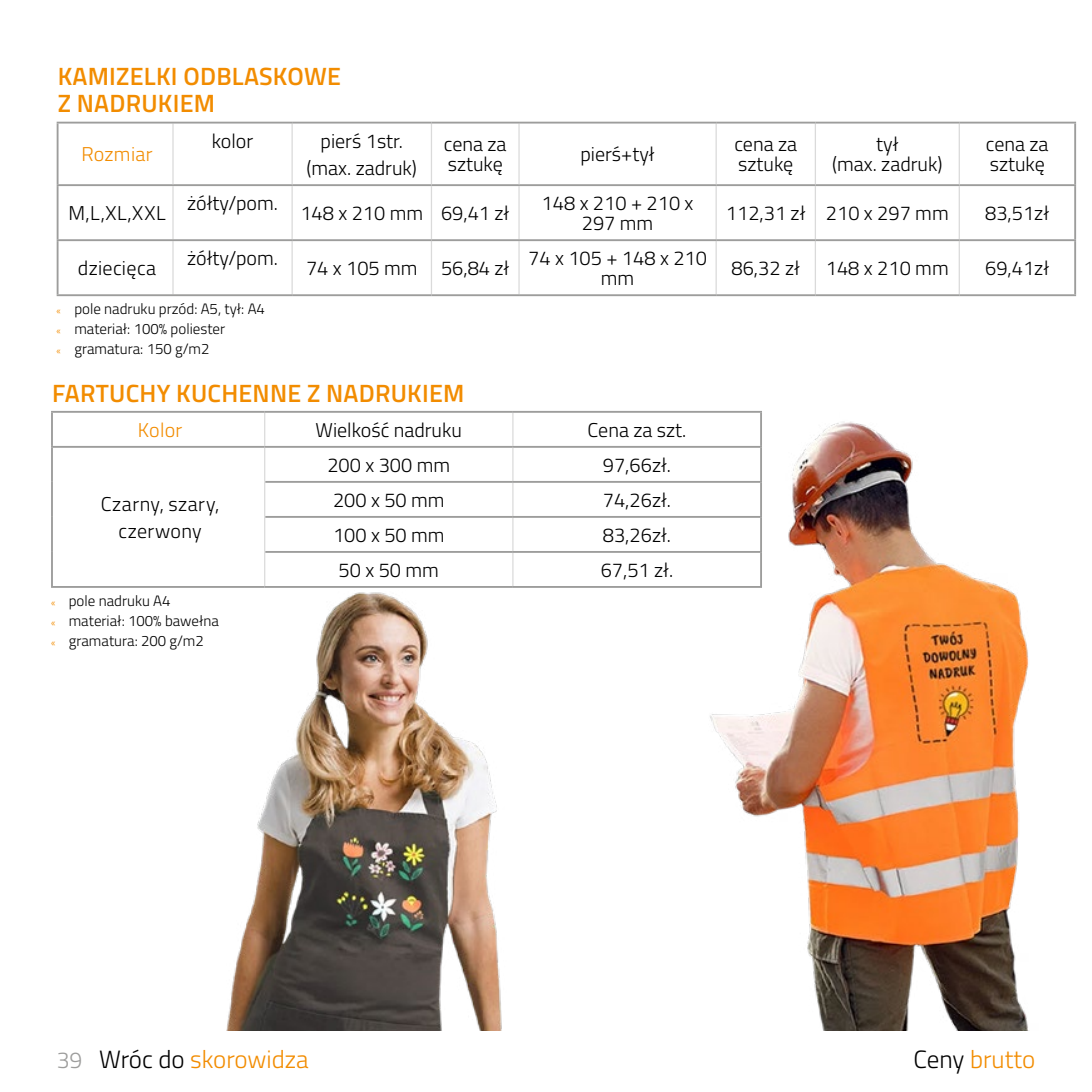
<style>
.page{position:relative;width:1092px;height:1092px;background:#fff}
.page>*{position:absolute;margin:0;border:0;box-sizing:border-box;transform-origin:0 0}
.t1{font:600 25px/27.5px "Titillium";letter-spacing:.01em;color:#f28c00}
.t2{font:300 25px "Titillium";color:#f28c00}
.t3{font:300 20px/20px "Titillium";color:#000;text-align:center}
.t4{font:300 20px/27.5px "Titillium";letter-spacing:.025em;color:#000;text-align:center}
.t5{font:300 20px "Titillium";letter-spacing:.015em;color:#f28c00}
.t6{font:300 15px/20px "Titillium";color:#000}
.s1{font-family:"Myriad Pro";font-weight:400;font-size:10px;color:#f28c00}
.s2{font-size:23px;color:#9d9d9c}
.s3{color:#000}
</style>
<div class="page">
<hr style="left:51px;top:413px;width:2px;height:33px;background:#9d9d9c">
<hr style="left:51px;top:446px;width:214px;height:2px;background:#9d9d9c">
<hr style="left:51px;top:448px;width:2px;height:34px;background:#9d9d9c">
<hr style="left:265px;top:446px;width:248px;height:2px;background:#9d9d9c">
<hr style="left:513px;top:446px;width:249px;height:2px;background:#9d9d9c">
<hr style="left:51px;top:482px;width:2px;height:35px;background:#9d9d9c">
<hr style="left:51px;top:517px;width:2px;height:35px;background:#9d9d9c">
<hr style="left:51px;top:552px;width:2px;height:34px;background:#9d9d9c">
<hr style="left:264px;top:413px;width:1px;height:33px;background:#dadada">
<hr style="left:512px;top:413px;width:1px;height:33px;background:#dadada">
<hr style="left:264px;top:448px;width:1px;height:34px;background:#dadada">
<hr style="left:512px;top:448px;width:1px;height:33px;background:#dadada">
<hr style="left:264px;top:482px;width:1px;height:35px;background:#dadada">
<hr style="left:512px;top:483px;width:1px;height:33px;background:#dadada">
<hr style="left:264px;top:517px;width:1px;height:35px;background:#dadada">
<hr style="left:512px;top:518px;width:1px;height:33px;background:#dadada">
<hr style="left:512px;top:553px;width:1px;height:33px;background:#dadada">
<hr style="left:51px;top:411px;width:214px;height:2px;background:#9d9d9c">
<hr style="left:265px;top:411px;width:248px;height:2px;background:#9d9d9c">
<hr style="left:513px;top:411px;width:249px;height:2px;background:#9d9d9c">
<hr style="left:265px;top:481px;width:248px;height:2px;background:#9d9d9c">
<hr style="left:513px;top:481px;width:249px;height:2px;background:#9d9d9c">
<hr style="left:265px;top:516px;width:248px;height:2px;background:#9d9d9c">
<hr style="left:513px;top:516px;width:249px;height:2px;background:#9d9d9c">
<hr style="left:265px;top:551px;width:248px;height:2px;background:#9d9d9c">
<hr style="left:513px;top:551px;width:249px;height:2px;background:#9d9d9c">
<hr style="left:51px;top:586px;width:214px;height:2px;background:#9d9d9c">
<hr style="left:265px;top:586px;width:248px;height:2px;background:#9d9d9c">
<hr style="left:513px;top:586px;width:249px;height:2px;background:#9d9d9c">
<hr style="left:57px;top:123px;width:1px;height:61px;background:#9d9d9c">
<hr style="left:1074px;top:123px;width:1px;height:61px;background:#9d9d9c">
<hr style="left:57px;top:184px;width:116px;height:2px;background:#9d9d9c">
<hr style="left:57px;top:186px;width:1px;height:53px;background:#9d9d9c">
<hr style="left:173px;top:184px;width:119px;height:2px;background:#9d9d9c">
<hr style="left:292px;top:184px;width:139px;height:2px;background:#9d9d9c">
<hr style="left:431px;top:184px;width:88px;height:2px;background:#9d9d9c">
<hr style="left:519px;top:184px;width:197px;height:2px;background:#9d9d9c">
<hr style="left:716px;top:184px;width:99px;height:2px;background:#9d9d9c">
<hr style="left:815px;top:184px;width:144px;height:2px;background:#9d9d9c">
<hr style="left:959px;top:184px;width:116px;height:2px;background:#9d9d9c">
<hr style="left:1074px;top:186px;width:1px;height:53px;background:#9d9d9c">
<hr style="left:57px;top:241px;width:1px;height:53px;background:#9d9d9c">
<hr style="left:1074px;top:241px;width:1px;height:53px;background:#9d9d9c">
<hr style="left:172px;top:123px;width:2px;height:61px;background:#dadada">
<hr style="left:291px;top:123px;width:2px;height:61px;background:#dadada">
<hr style="left:431px;top:123px;width:1px;height:61px;background:#dadada">
<hr style="left:518px;top:123px;width:1px;height:61px;background:#dadada">
<hr style="left:715px;top:123px;width:1px;height:61px;background:#dadada">
<hr style="left:814px;top:123px;width:2px;height:61px;background:#dadada">
<hr style="left:958px;top:123px;width:1px;height:61px;background:#dadada">
<hr style="left:172px;top:186px;width:2px;height:53px;background:#dadada">
<hr style="left:291px;top:186px;width:2px;height:53px;background:#dadada">
<hr style="left:431px;top:186px;width:1px;height:53px;background:#dadada">
<hr style="left:518px;top:186px;width:1px;height:53px;background:#dadada">
<hr style="left:715px;top:186px;width:1px;height:53px;background:#dadada">
<hr style="left:814px;top:186px;width:2px;height:53px;background:#dadada">
<hr style="left:958px;top:186px;width:1px;height:53px;background:#dadada">
<hr style="left:172px;top:241px;width:2px;height:53px;background:#dadada">
<hr style="left:291px;top:241px;width:2px;height:53px;background:#dadada">
<hr style="left:431px;top:241px;width:1px;height:53px;background:#dadada">
<hr style="left:518px;top:241px;width:1px;height:53px;background:#dadada">
<hr style="left:715px;top:241px;width:1px;height:53px;background:#dadada">
<hr style="left:814px;top:241px;width:2px;height:53px;background:#dadada">
<hr style="left:958px;top:241px;width:1px;height:53px;background:#dadada">
<hr style="left:57px;top:122px;width:116px;height:1px;background:#9d9d9c">
<hr style="left:173px;top:122px;width:119px;height:1px;background:#9d9d9c">
<hr style="left:292px;top:122px;width:139px;height:1px;background:#9d9d9c">
<hr style="left:431px;top:122px;width:88px;height:1px;background:#9d9d9c">
<hr style="left:519px;top:122px;width:197px;height:1px;background:#9d9d9c">
<hr style="left:716px;top:122px;width:99px;height:1px;background:#9d9d9c">
<hr style="left:815px;top:122px;width:144px;height:1px;background:#9d9d9c">
<hr style="left:959px;top:122px;width:116px;height:1px;background:#9d9d9c">
<hr style="left:57px;top:239px;width:116px;height:2px;background:#9d9d9c">
<hr style="left:173px;top:239px;width:119px;height:2px;background:#9d9d9c">
<hr style="left:292px;top:239px;width:139px;height:2px;background:#9d9d9c">
<hr style="left:431px;top:239px;width:88px;height:2px;background:#9d9d9c">
<hr style="left:519px;top:239px;width:197px;height:2px;background:#9d9d9c">
<hr style="left:716px;top:239px;width:99px;height:2px;background:#9d9d9c">
<hr style="left:815px;top:239px;width:144px;height:2px;background:#9d9d9c">
<hr style="left:959px;top:239px;width:116px;height:2px;background:#9d9d9c">
<hr style="left:57px;top:294px;width:116px;height:2px;background:#9d9d9c">
<hr style="left:173px;top:294px;width:119px;height:2px;background:#9d9d9c">
<hr style="left:292px;top:294px;width:139px;height:2px;background:#9d9d9c">
<hr style="left:431px;top:294px;width:88px;height:2px;background:#9d9d9c">
<hr style="left:519px;top:294px;width:197px;height:2px;background:#9d9d9c">
<hr style="left:716px;top:294px;width:99px;height:2px;background:#9d9d9c">
<hr style="left:815px;top:294px;width:144px;height:2px;background:#9d9d9c">
<hr style="left:959px;top:294px;width:116px;height:2px;background:#9d9d9c">
<img style="left:176px;top:530px;width:333px;height:500px">
<img style="left:698px;top:412px;width:331px;height:618px">
<p class="t1" style="left:58px;top:61px;width:285px">KAMIZELKI ODBLASKOWE<br>Z NADRUKIEM</p>
<p class="t5" style="left:81px;top:140px;width:73px">Rozmiar</p>
<p class="t3" style="left:212px;top:130px;width:43px">kolor</p>
<p class="t3" style="left:306px;top:126px;width:112px;line-height:27.5px">pierś 1str. (max. zadruk)</p>
<p class="t3" style="left:444px;top:133px;width:64px;text-align:left">cena za sztukę</p>
<p class="t3" style="left:580px;top:143px;width:76px">pierś+tył</p>
<p class="t3" style="left:734px;top:133px;width:64px;text-align:left">cena za sztukę</p>
<p class="t3" style="left:832px;top:133px;width:112px">tył<br>(max. zadruk)</p>
<p class="t3" style="left:985px;top:133px;width:64px;text-align:left">cena za sztukę</p>
<p class="t3" style="left:69px;top:202px;width:99px">M,L,XL,XXL</p>
<p class="t3" style="left:187px;top:192px;width:92px">żółty/pom.</p>
<p class="t3" style="left:300px;top:202px;width:210px">148 x 210 mm 69,41 zł</p>
<p class="t3" style="left:541px;top:192px;width:153px">148 x 210 + 210 x<br>297 mm</p>
<p class="t3" style="left:726px;top:202px;width:224px">112,31 zł 210 x 297 mm</p>
<p class="t3" style="left:985px;top:202px;width:66px">83,51zł</p>
<p class="t3" style="left:78px;top:257px;width:80px">dziecięca</p>
<p class="t3" style="left:187px;top:247px;width:92px">żółty/pom.</p>
<p class="t3" style="left:306px;top:257px;width:205px">74 x 105 mm 56,84 zł</p>
<p class="t3" style="left:528px;top:247px;width:180px">74 x 105 + 148 x 210 mm</p>
<p class="t3" style="left:731px;top:257px;width:70px">86,32 zł</p>
<p class="t3" style="left:825px;top:257px;width:124px">148 x 210 mm</p>
<p class="t3" style="left:985px;top:257px;width:66px">69,41zł</p>
<p class="t6" style="left:57px;top:298px;width:210px"><span class="s1">«</span> pole nadruku przód: A5, tył: A4 <span class="s1">«</span> materiał: 100% poliester<br><span class="s1">«</span> gramatura: 150 g/m2</p>
<p class="t1" style="left:52px;top:378px;width:414px">FARTUCHY KUCHENNE Z NADRUKIEM</p>
<p class="t5" style="left:138px;top:415px;width:46px">Kolor</p>
<p class="t3" style="left:315px;top:419px;width:148px">Wielkość nadruku</p>
<p class="t3" style="left:587px;top:419px;width:100px">Cena za szt.</p>
<p class="t4" style="left:101px;top:489px;width:120px">Czarny, szary, czerwony</p>
<p class="t6" style="left:51px;top:589px;width:169px"><span class="s1">«</span> pole nadruku A4<br><span class="s1">«</span> materiał: 100% bawełna <span class="s1">«</span> gramatura: 200 g/m2</p>
<p class="t3" style="left:327px;top:454px;width:124px">200 x 300 mm</p>
<p class="t3" style="left:603px;top:454px;width:70px">97,66zł.</p>
<p class="t3" style="left:333px;top:489px;width:113px">200 x 50 mm</p>
<p class="t3" style="left:603px;top:489px;width:70px">74,26zł.</p>
<p class="t3" style="left:333px;top:524px;width:113px">100 x 50 mm</p>
<p class="t3" style="left:603px;top:524px;width:70px">83,26zł.</p>
<p class="t3" style="left:338px;top:559px;width:102px">50 x 50 mm</p>
<p class="t3" style="left:600px;top:559px;width:74px">67,51 zł.</p>
<p class="t2" style="left:57px;top:1041px;width:253px"><span class="s2">39</span> <span class="s3">Wróc do</span> skorowidza</p>
<p class="t2" style="left:913px;top:1041px;width:123px"><span class="s3">Ceny</span> brutto</p>
</div>
